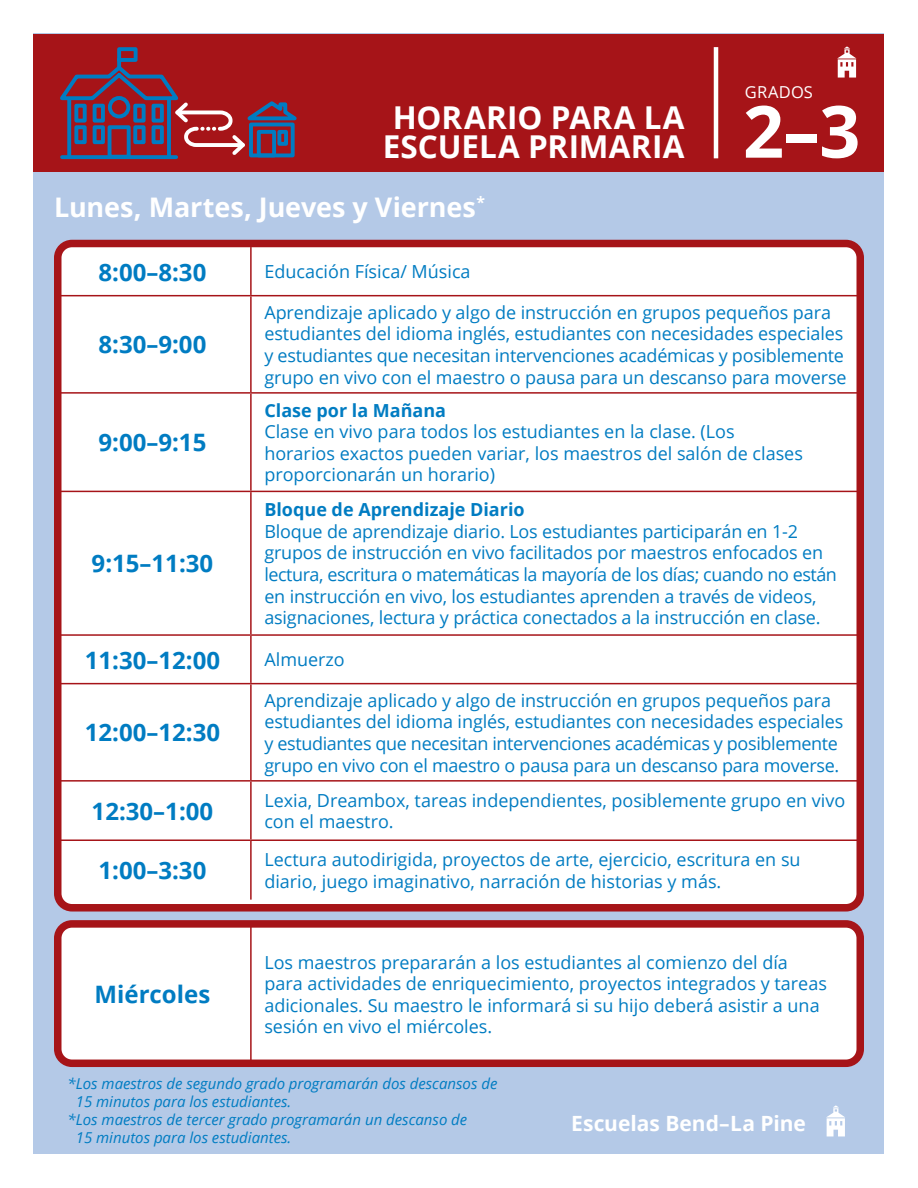
<style>
.page{position:relative;width:918px;height:1188px;background:#fff}
.page>*{position:absolute;margin:0;border:0;box-sizing:border-box;transform-origin:0 0}
.t1{font:700 72px "Open Sans";color:#fff}
.t2{font:700 31.5px/28.5px "Open Sans";letter-spacing:.01em;color:#fff;text-align:center}
.t3{font:700 27px "Open Sans";letter-spacing:-.005em;color:#fff}
.t4{font:700 24px "Open Sans";color:#007cc2}
.t5{font:700 21px "Open Sans";color:#fff}
.t6{font:18px/21.6px "Open Sans";letter-spacing:-.005em;color:#007cc2}
.t7{font:700 18px "Open Sans";color:#007cc2}
.t8{font:16.5px "Open Sans";letter-spacing:.005em;color:#fff}
.t9{font:italic 15px "Open Sans";color:#007cc2}
</style>
<div class="page">
<div style="left:34px;top:34px;width:850px;height:1120px;background:#b4c9e7"></div>
<div style="left:58px;top:244px;width:802px;height:664px;background:#fff;border-radius:14px"></div>
<div style="left:54px;top:240px;width:810px;height:672px;border:8px solid #a61418;border-radius:14px"></div>
<div style="left:58px;top:924px;width:802px;height:139px;background:#fff;border-radius:14px"></div>
<div style="left:54px;top:920px;width:810px;height:147px;border:8px solid #a61418;border-radius:14px"></div>
<svg style="left:826px;top:1105px;width:19px;height:31px"></svg>
<div style="left:34px;top:34px;width:850px;height:138px;background:#a61418"></div>
<hr style="left:714px;top:47px;width:4px;height:111px;background:#fff">
<svg style="left:837px;top:46px;width:19px;height:32px"></svg>
<svg style="left:60px;top:47px;width:237px;height:112px"></svg>
<svg style="left:62px;top:155px;width:114px;height:4px"></svg>
<div style="left:74px;top:104px;width:13px;height:19px;border:4px solid #007cc2"></div>
<div style="left:93px;top:104px;width:12px;height:19px;border:4px solid #007cc2"></div>
<div style="left:74px;top:125px;width:13px;height:19px;border:4px solid #007cc2"></div>
<div style="left:93px;top:125px;width:12px;height:19px;border:4px solid #007cc2"></div>
<div style="left:108px;top:96px;width:22px;height:22px;border:4px solid #007cc2;border-radius:50%"></div>
<div style="left:108px;top:125px;width:23px;height:34px;border:4px solid #007cc2"></div>
<div style="left:133px;top:104px;width:13px;height:19px;border:4px solid #007cc2"></div>
<div style="left:152px;top:104px;width:12px;height:19px;border:4px solid #007cc2"></div>
<div style="left:133px;top:125px;width:13px;height:19px;border:4px solid #007cc2"></div>
<div style="left:152px;top:125px;width:12px;height:19px;border:4px solid #007cc2"></div>
<svg style="left:67px;top:99px;width:4px;height:58px"></svg>
<hr style="left:167px;top:99px;width:4px;height:58px;background:#007cc2">
<hr style="left:250px;top:247px;width:2px;height:48px;background:#a61418">
<hr style="left:54px;top:295px;width:197px;height:1px;background:#a61418">
<hr style="left:251px;top:295px;width:611px;height:1px;background:#a61418">
<hr style="left:250px;top:296px;width:2px;height:96px;background:#a61418">
<hr style="left:54px;top:392px;width:197px;height:2px;background:#a61418">
<hr style="left:251px;top:392px;width:611px;height:2px;background:#a61418">
<hr style="left:250px;top:394px;width:2px;height:97px;background:#a61418">
<hr style="left:54px;top:491px;width:197px;height:1px;background:#a61418">
<hr style="left:251px;top:491px;width:611px;height:1px;background:#a61418">
<hr style="left:250px;top:492px;width:2px;height:142px;background:#a61418">
<hr style="left:54px;top:634px;width:197px;height:2px;background:#a61418">
<hr style="left:251px;top:634px;width:611px;height:2px;background:#a61418">
<hr style="left:250px;top:636px;width:2px;height:47px;background:#a61418">
<hr style="left:54px;top:683px;width:197px;height:1px;background:#a61418">
<hr style="left:251px;top:683px;width:611px;height:1px;background:#a61418">
<hr style="left:250px;top:684px;width:2px;height:96px;background:#a61418">
<hr style="left:54px;top:780px;width:197px;height:2px;background:#a61418">
<hr style="left:251px;top:780px;width:611px;height:2px;background:#a61418">
<hr style="left:250px;top:782px;width:2px;height:57px;background:#a61418">
<hr style="left:54px;top:839px;width:197px;height:2px;background:#a61418">
<hr style="left:251px;top:839px;width:611px;height:2px;background:#a61418">
<hr style="left:250px;top:841px;width:2px;height:59px;background:#a61418">
<hr style="left:250px;top:924px;width:2px;height:140px;background:#a61418">
<h2 class="t2" style="left:383px;top:103px;width:303px">HORARIO PARA LA<br>ESCUELA PRIMARIA</h2>
<h3 class="t3" style="left:54px;top:188px;width:432px">Lunes, Martes, Jueves y Viernes<sup>*</sup></h3>
<h3 class="t4" style="left:99px;top:255px;width:109px">8:00–8:30</h3>
<p class="t6" style="left:264px;top:260px;width:208px">Educación Física/ Música</p>
<p class="t8" style="left:745px;top:81px;width:69px">GRADOS</p>
<h1 class="t1" style="left:743px;top:81px;width:119px">2–3</h1>
<h3 class="t4" style="left:99px;top:328px;width:109px">8:30–9:00</h3>
<h3 class="t4" style="left:99px;top:426px;width:109px">9:00–9:15</h3>
<h3 class="t4" style="left:92px;top:547px;width:123px">9:15–11:30</h3>
<p class="t6" style="left:264px;top:301px;width:584px">Aprendizaje aplicado y algo de instrucción en grupos pequeños para estudiantes del idioma inglés, estudiantes con necesidades especiales y estudiantes que necesitan intervenciones académicas y posiblemente grupo en vivo con el maestro o pausa para un descanso para moverse</p>
<p class="t7" style="left:264px;top:397px;width:183px">Clase por la Mañana</p>
<p class="t6" style="left:264px;top:420px;width:540px">Clase en vivo para todos los estudiantes en la clase. (Los horarios exactos pueden variar, los maestros del salón de clases proporcionarán un horario)</p>
<p class="t7" style="left:264px;top:497px;width:262px">Bloque de Aprendizaje Diario</p>
<p class="t6" style="left:264px;top:520px;width:574px">Bloque de aprendizaje diario. Los estudiantes participarán en 1-2 grupos de instrucción en vivo facilitados por maestros enfocados en lectura, escritura o matemáticas la mayoría de los días; cuando no están en instrucción en vivo, los estudiantes aprenden a través de videos, asignaciones, lectura y práctica conectados a la instrucción en clase.</p>
<h3 class="t4" style="left:85px;top:643px;width:137px">11:30–12:00</h3>
<p class="t6" style="left:264px;top:648px;width:82px">Almuerzo</p>
<h3 class="t4" style="left:85px;top:716px;width:137px">12:00–12:30</h3>
<p class="t6" style="left:264px;top:689px;width:581px">Aprendizaje aplicado y algo de instrucción en grupos pequeños para estudiantes del idioma inglés, estudiantes con necesidades especiales y estudiantes que necesitan intervenciones académicas y posiblemente grupo en vivo con el maestro o pausa para un descanso para moverse.</p>
<h3 class="t4" style="left:92px;top:794px;width:123px">12:30–1:00</h3>
<p class="t6" style="left:264px;top:789px;width:583px">Lexia, Dreambox, tareas independientes, posiblemente grupo en vivo con el maestro.</p>
<h3 class="t4" style="left:99px;top:853px;width:109px">1:00–3:30</h3>
<p class="t6" style="left:264px;top:848px;width:538px">Lectura autodirigida, proyectos de arte, ejercicio, escritura en su diario, juego imaginativo, narración de historias y más.</p>
<h3 class="t4" style="left:95px;top:978px;width:117px">Miércoles</h3>
<p class="t6" style="left:264px;top:951px;width:564px">Los maestros prepararán a los estudiantes al comienzo del día para actividades de enriquecimiento, proyectos integrados y tareas adicionales. Su maestro le informará si su hijo deberá asistir a una sesión en vivo el miércoles.</p>
<p class="t9" style="left:68px;top:1074px;width:431px">*Los maestros de segundo grado programarán dos descansos de</p>
<p class="t9" style="left:76px;top:1092px;width:217px">15 minutos para los estudiantes.</p>
<p class="t9" style="left:68px;top:1110px;width:401px">*Los maestros de tercer grado programarán un descanso de</p>
<p class="t9" style="left:76px;top:1128px;width:217px">15 minutos para los estudiantes.</p>
<p class="t5" style="left:571px;top:1108px;width:236px">Escuelas Bend–La Pine</p>
</div>
